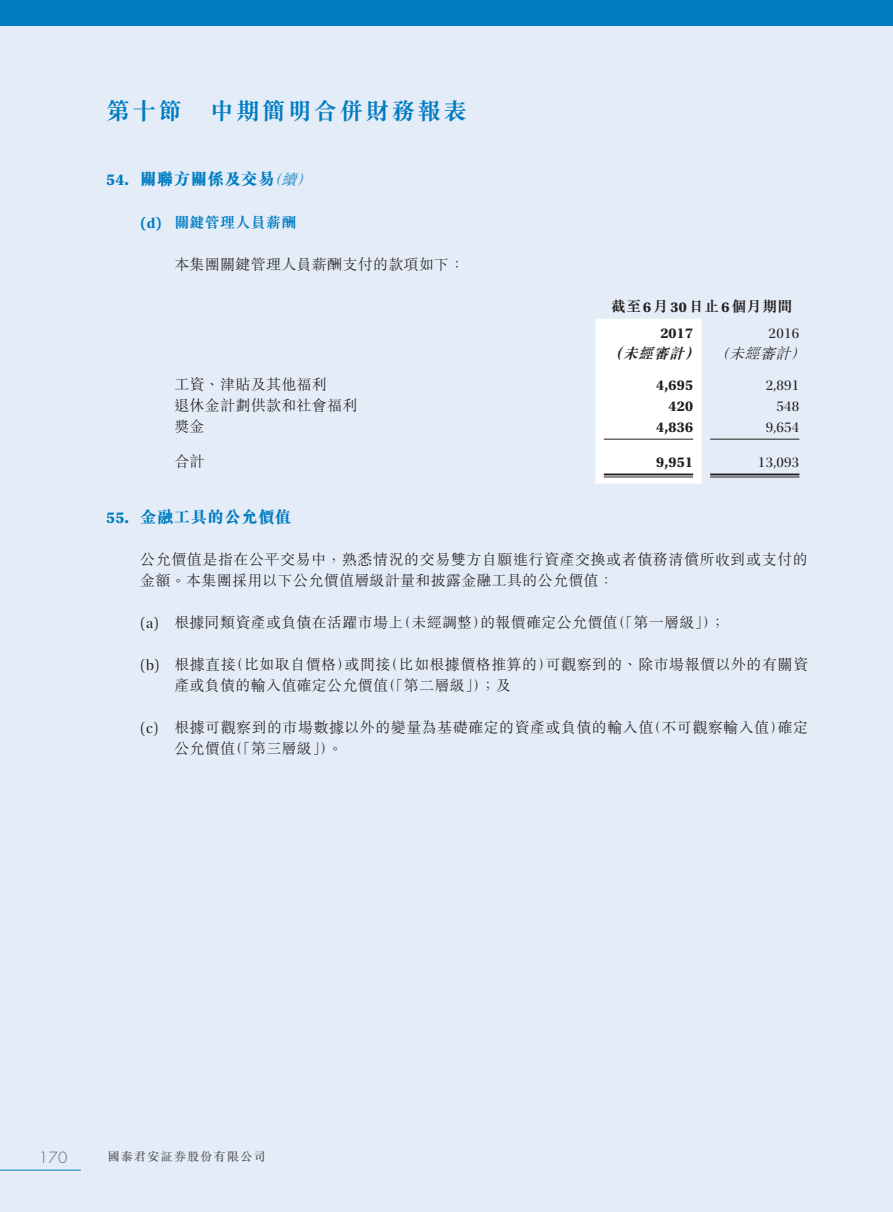
<style>
.page{position:relative;width:893px;height:1212px;background:#fff}
.page>*{position:absolute;margin:0;border:0;box-sizing:border-box;transform-origin:0 0}
.t1{font:700 24px "M Sung HK";letter-spacing:.08em;color:#007cc2}
._3__標題{font:800 16.5px "M Sung HK";letter-spacing:.02em;color:#007cc2}
._1__內文{font:300 15px/21px "M Sung HK";letter-spacing:.02em;color:#231f20}
._1__內文-2{font:15px "Utopia Std Disp";letter-spacing:.02em;color:#231f20}
._1__內文-3{font:700 15px "Utopia Std";letter-spacing:.02em;color:#231f20}
._1__內文-4{font:700 15px "M Sung HK";letter-spacing:.02em;color:#231f20}
._4__副標題{font:700 15px "M Sung HK";letter-spacing:.02em;color:#007cc2}
._1__內文-5{font:italic 700 15px "M Sung HK";color:#231f20}
._1__內文-6{font:italic 300 15px "M Sung HK";color:#231f20}
.t2{font:300 15px "Futura Std";color:#636366}
.t3{font:500 12px "M Sung HK";letter-spacing:.105em;color:#57585a}
.s1{font-family:"Utopia Std Bold Capt";font-weight:400}
.s2{font-weight:300;font-style:italic;font-size:15px}
.s3{font-family:"Utopia Std"}
.s4{font-family:"Utopia Std Disp";font-weight:400}
</style>
<div class="page">
<div style="left:0;top:0;width:892px;height:1212px;background:#e4ecf7"></div>
<div style="left:0;top:0;width:892px;height:26px;background:#007cc2"></div>
<hr style="left:0;top:1170px;width:81px;height:1px;background:#007cc2">
<div style="left:595px;top:319px;width:107px;height:165px;background:#fff"></div>
<hr style="left:604px;top:439px;width:89px;height:1px;background:#231f20">
<hr style="left:710px;top:439px;width:89px;height:1px;background:#231f20">
<hr style="left:604px;top:473px;width:89px;height:2px;background:#231f20">
<hr style="left:604px;top:477px;width:89px;height:1px;background:#231f20">
<hr style="left:710px;top:473px;width:89px;height:2px;background:#231f20">
<hr style="left:710px;top:477px;width:89px;height:1px;background:#231f20">
<h1 class="t1" style="left:106px;top:99px;width:362px">第十節 中期簡明合併財務報表</h1>
<p class="_3__標題" style="left:106px;top:170px;width:212px"><span class="s1">54.</span> 關聯方關係及交易<span class="s2">（續）</span></p>
<p class="_4__副標題" style="left:140px;top:215px;width:158px"><span class="s3">(d)</span> 關鍵管理人員薪酬</p>
<p class="_1__內文" style="left:174px;top:253px;width:292px">本集團關鍵管理人員薪酬支付的款項如下：</p>
<p class="_1__內文-4" style="left:611px;top:299px;width:183px">截至<span class="s3">6</span>月<span class="s3">30</span>日止<span class="s3">6</span>個月期間</p>
<p class="_1__內文-3" style="left:660px;top:324px;width:34px">2017</p>
<p class="_1__內文-2" style="left:769px;top:325px;width:32px">2016</p>
<p class="_1__內文-5" style="left:608px;top:346px;width:97px">（未經審計）</p>
<p class="_1__內文-6" style="left:714px;top:343px;width:98px">（未經審計）</p>
<p class="_1__內文" style="left:174px;top:373px;width:154px">工資、津貼及其他福利</p>
<p class="_1__內文-3" style="left:656px;top:377px;width:39px">4,695</p>
<p class="_1__內文-2" style="left:766px;top:377px;width:35px">2,891</p>
<p class="_1__內文" style="left:174px;top:394px;width:185px">退休金計劃供款和社會福利</p>
<p class="_1__內文-3" style="left:669px;top:398px;width:26px">420</p>
<p class="_1__內文-2" style="left:776px;top:398px;width:25px">548</p>
<p class="_1__內文" style="left:174px;top:415px;width:32px">獎金</p>
<p class="_1__內文-3" style="left:656px;top:419px;width:39px">4,836</p>
<p class="_1__內文-2" style="left:766px;top:419px;width:35px">9,654</p>
<p class="_1__內文" style="left:174px;top:450px;width:32px">合計</p>
<p class="_1__內文-3" style="left:656px;top:453px;width:39px">9,951</p>
<p class="_1__內文-2" style="left:758px;top:454px;width:43px">13,093</p>
<p class="_3__標題" style="left:106px;top:509px;width:187px"><span class="s1">55.</span> 金融工具的公允價值</p>
<p class="_1__內文" style="left:140px;top:548px;width:669px">公允價值是指在公平交易中，熟悉情況的交易雙方自願進行資產交換或者債務清償所收到或支付的金額。本集團採用以下公允價值層級計量和披露金融工具的公允價值：</p>
<p class="_1__內文" style="left:140px;top:611px;width:586px"><span class="s4">(a)</span> 根據同類資產或負債在活躍市場上（未經調整）的報價確定公允價值（「第一層級」）；</p>
<p class="_1__內文" style="left:174px;top:653px;width:635px;text-indent:-34px"><span class="s4">(b)</span> 根據直接（比如取自價格）或間接（比如根據價格推算的）可觀察到的、除市場報價以外的有關資產或負債的輸入值確定公允價值（「第二層級」）；及</p>
<p class="_1__內文" style="left:174px;top:716px;width:635px;text-indent:-34px"><span class="s4">(c)</span> 根據可觀察到的市場數據以外的變量為基礎確定的資產或負債的輸入值（不可觀察輸入值）確定公允價值（「第三層級」）。</p>
<p class="t2" style="left:39px;top:1148px;width:30px">170</p>
<p class="t3" style="left:108px;top:1148px;width:159px">國泰君安証券股份有限公司</p>
</div>
